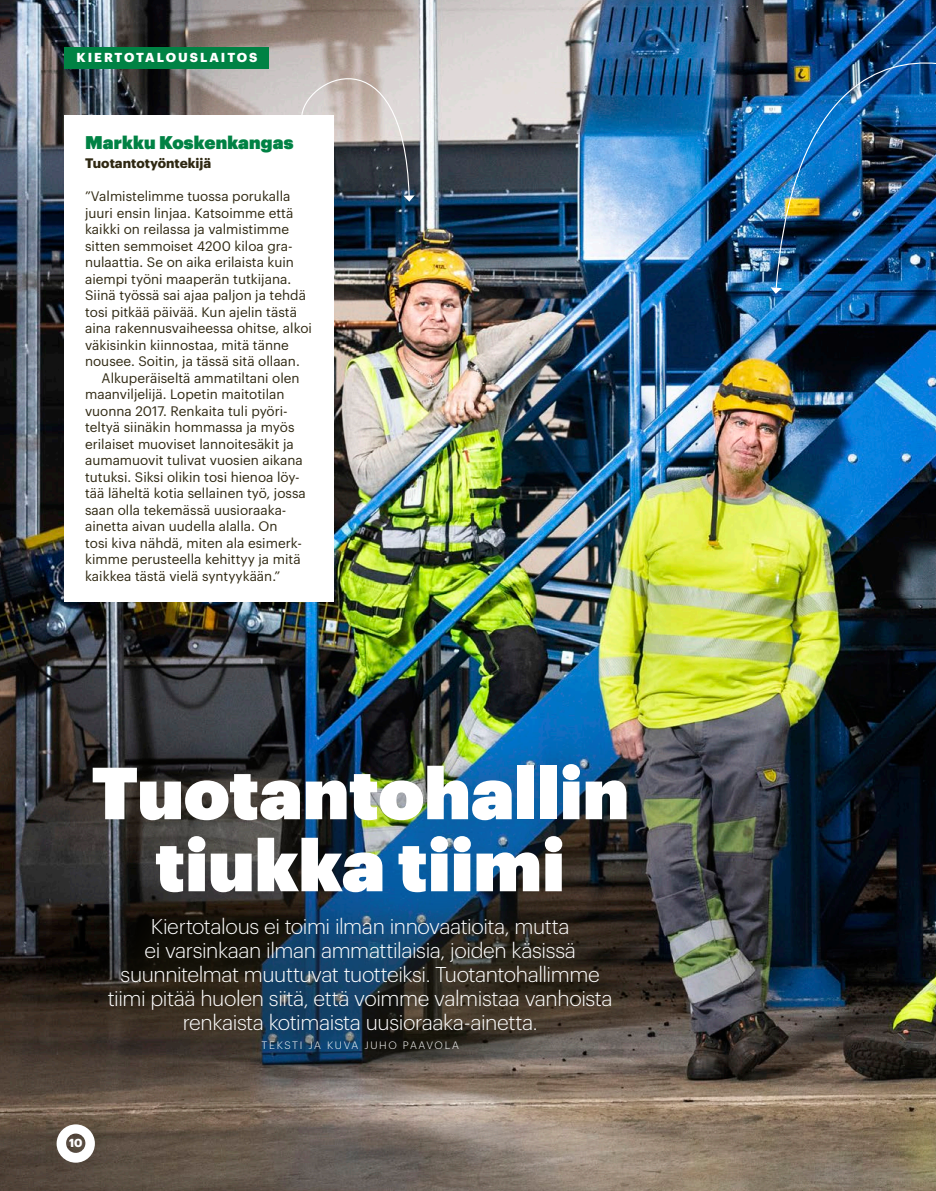
<style>
.page{position:relative;width:936px;height:1191px;background:#fff}
.page>*{position:absolute;margin:0;border:0;box-sizing:border-box;transform-origin:0 0}
.t1{font:72px/72px "Graphik Super";letter-spacing:.005em;color:#fff;text-align:center}
.t2{font:300 21px/24px "Graphik";letter-spacing:-.02em;color:#fff;text-align:center}
.t3{font:18px "Graphik Super";letter-spacing:.01em;color:#008244}
.t4{font:13.5px "Graphik";color:#2f2812}
.t5{font:700 13.5px "Graphik";color:#2f2812}
.t6{font:700 12.75px "Graphik";letter-spacing:.155em;color:#fff}
.t7{font:700 11.4px "Graphik";color:#fff}
.t8{font:300 10.5px "Graphik";letter-spacing:.165em;color:#fff}
</style>
<div class="page">
<img style="left:0;top:0;width:935px;height:1191px">
<div style="left:64px;top:47px;width:204px;height:22px;background:#008244"></div>
<div style="left:64px;top:873px;width:591px;height:222px;background:#2f2812;opacity:.5"></div>
<div style="left:47px;top:718px;width:625px;height:220px;background:#2f2812;opacity:.25"></div>
<div style="left:64px;top:116px;width:269px;height:486px;background:#fff"></div>
<img style="left:774px;top:0;width:161px;height:290px">
<svg style="left:770px;top:287px;width:11px;height:7px"></svg>
<svg style="left:300px;top:28px;width:115px;height:174px"></svg>
<svg style="left:57px;top:1124px;width:38px;height:38px"></svg>
<p class="t6" style="left:77px;top:48px;width:182px">KIERTOTALOUSLAITOS</p>
<h3 class="t3" style="left:85px;top:128px;width:210px">Markku Koskenkangas</h3>
<p class="t5" style="left:85px;top:153px;width:128px">Tuotantotyöntekijä</p>
<p class="t4" style="left:85px;top:186px;width:207px">”Valmistelimme tuossa porukalla</p>
<p class="t4" style="left:85px;top:203px;width:210px">juuri ensin linjaa. Katsoimme että</p>
<p class="t4" style="left:85px;top:219px;width:205px">kaikki on reilassa ja valmistimme</p>
<p class="t4" style="left:85px;top:236px;width:209px">sitten semmoiset 4200 kiloa gra-</p>
<p class="t4" style="left:85px;top:252px;width:210px">nulaattia. Se on aika erilaista kuin</p>
<p class="t4" style="left:85px;top:269px;width:208px">aiempi työni maaperän tutkijana.</p>
<p class="t4" style="left:85px;top:285px;width:222px">Siinä työssä sai ajaa paljon ja tehdä</p>
<p class="t4" style="left:85px;top:302px;width:213px">tosi pitkää päivää. Kun ajelin tästä</p>
<p class="t4" style="left:85px;top:318px;width:228px">aina rakennusvaiheessa ohitse, alkoi</p>
<p class="t4" style="left:85px;top:335px;width:205px">väkisinkin kiinnostaa, mitä tänne</p>
<p class="t4" style="left:85px;top:351px;width:216px">nousee. Soitin, ja tässä sitä ollaan.</p>
<p class="t4" style="left:102px;top:368px;width:199px">Alkuperäiseltä ammatiltani olen</p>
<p class="t4" style="left:85px;top:384px;width:201px">maanviljelijä. Lopetin maitotilan</p>
<p class="t4" style="left:85px;top:401px;width:204px">vuonna 2017. Renkaita tuli pyöri-</p>
<p class="t4" style="left:85px;top:417px;width:211px">teltyä siinäkin hommassa ja myös</p>
<p class="t4" style="left:85px;top:434px;width:210px">erilaiset muoviset lannoitesäkit ja</p>
<p class="t4" style="left:85px;top:450px;width:219px">aumamuovit tulivat vuosien aikana</p>
<p class="t4" style="left:85px;top:467px;width:216px">tutuksi. Siksi olikin tosi hienoa löy-</p>
<p class="t4" style="left:85px;top:483px;width:222px">tää läheltä kotia sellainen työ, jossa</p>
<p class="t4" style="left:85px;top:500px;width:203px">saan olla tekemässä uusioraaka-</p>
<p class="t4" style="left:85px;top:516px;width:194px">ainetta aivan uudella alalla. On</p>
<p class="t4" style="left:85px;top:533px;width:218px">tosi kiva nähdä, miten ala esimerk-</p>
<p class="t4" style="left:85px;top:549px;width:217px">kimme perusteella kehittyy ja mitä</p>
<p class="t4" style="left:85px;top:566px;width:197px">kaikkea tästä vielä syntyykään.”</p>
<h1 class="t1" style="left:91px;top:750px;width:539px">Tuotantohallin tiukka tiimi</h1>
<p class="t2" style="left:108px;top:912px;width:506px">Kiertotalous ei toimi ilman innovaatioita, mutta<br>ei varsinkaan ilman ammattilaisia, joiden käsissä suunnitelmat muuttuvat tuotteiksi. Tuotantohallimme tiimi pitää huolen siitä, että voimme valmistaa vanhoista renkaista kotimaista uusioraaka-ainetta.</p>
<p class="t8" style="left:261px;top:1037px;width:199px">TEKSTI JA KUVA JUHO PAAVOLA</p>
<p class="t7" style="left:69px;top:1134px;width:15px">10</p>
</div>
